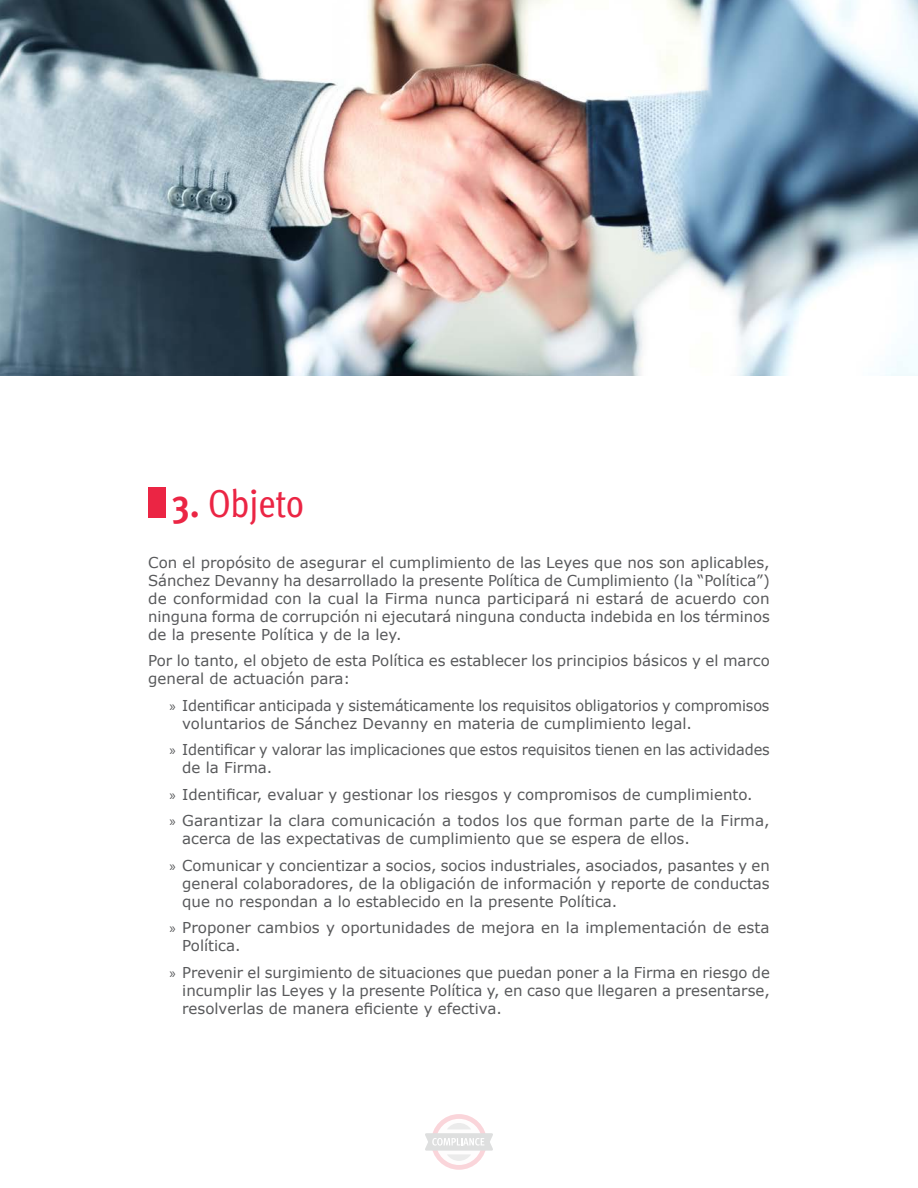
<style>
.page{position:relative;width:918px;height:1188px;background:#fff}
.page>*{position:absolute;margin:0;border:0;box-sizing:border-box;transform-origin:0 0}
.t1{font:condensed 39px "Meta Pro";letter-spacing:-.005em;color:#eb2544}
.t2{font:15px/18px "Verdana";color:#58595b}
.t3{font:15px/18px "Verdana";color:#58595b;scale:.96 1}
.s1{font-weight:700}
.s2{font-family:"Myriad Pro"}
</style>
<div class="page">
<div style="left:148px;top:487px;width:18px;height:31px;background:#eb2544"></div>
<img style="left:0;top:0;width:918px;height:376px">
<svg style="left:431px;top:1114px;width:56px;height:56px"></svg>
<div style="left:436px;top:1119px;width:46px;height:46px;background:#faf7f7;border-radius:50%"></div>
<svg style="left:425px;top:1123px;width:68px;height:38px"></svg>
<h1 class="t1" style="left:172px;top:474px;width:134px"><span class="s1">3.</span> Objeto</h1>
<p class="t2" style="left:148px;top:554px;width:623px;text-align:justify">Con el propósito de asegurar el cumplimiento de las Leyes que nos son aplicables, Sánchez Devanny ha desarrollado la presente Política de Cumplimiento (la “Política”) de conformidad con la cual la Firma nunca participará ni estará de acuerdo con ninguna forma de corrupción ni ejecutará ninguna conducta indebida en los términos de la presente Política y de la ley.</p>
<p class="t2" style="left:148px;top:652px;width:623px">Por lo tanto, el objeto de esta Política es establecer los principios básicos y el marco general de actuación para:</p>
<p class="t3" style="left:182px;top:697px;width:613px;text-indent:-13px"><span class="s2">»</span> Identificar anticipada y sistemáticamente los requisitos obligatorios y compromisos voluntarios de Sánchez Devanny en materia de cumplimiento legal.</p>
<p class="t2" style="left:182px;top:741px;width:589px;text-indent:-13px"><span class="s2">»</span> Identificar y valorar las implicaciones que estos requisitos tienen en las actividades de la Firma.</p>
<p class="t2" style="left:170px;top:781px;width:602px;line-height:26.5px"><span class="s2">»</span> Identificar, evaluar y gestionar los riesgos y compromisos de cumplimiento.<br><span class="s2">»</span> Garantizar la clara comunicación a todos los que forman parte de la Firma,</p>
<p class="t2" style="left:170px;top:826px;width:602px;line-height:26.5px;text-indent:13px">acerca de las expectativas de cumplimiento que se espera de ellos.<br><span class="s2">»</span> Comunicar y concientizar a socios, socios industriales, asociados, pasantes y en</p>
<p class="t2" style="left:182px;top:875px;width:589px">general colaboradores, de la obligación de información y reporte de conductas que no respondan a lo establecido en la presente Política.</p>
<p class="t2" style="left:182px;top:919px;width:589px;text-indent:-13px"><span class="s2">»</span> Proponer cambios y oportunidades de mejora en la implementación de esta<br>Política.</p>
<p class="t2" style="left:182px;top:964px;width:589px;text-align:justify;text-indent:-13px"><span class="s2">»</span> Prevenir el surgimiento de situaciones que puedan poner a la Firma en riesgo de incumplir las Leyes y la presente Política y, en caso que llegaren a presentarse, resolverlas de manera eficiente y efectiva.</p>
</div>
